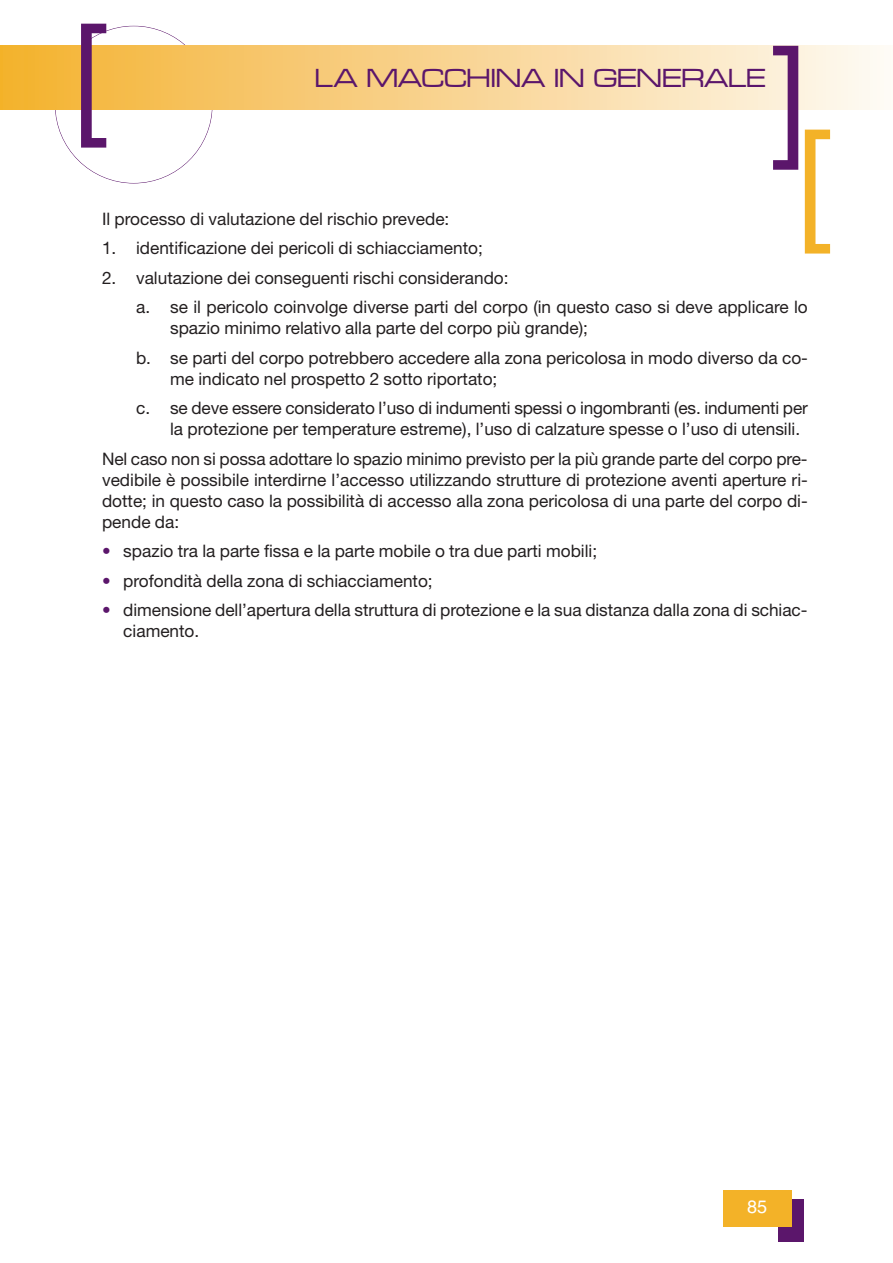
<style>
.page{position:relative;width:893px;height:1263px;background:#fff}
.page>*{position:absolute;margin:0;border:0;box-sizing:border-box;transform-origin:0 0}
.t1{font:27px "Microgramma D Medi Exte";color:#5b166b}
.t2{font:18px "Helvetica";color:#fff}
.t3{font:17.25px/29.5px "Helvetica Neue";color:#231f20}
.s1{color:#5b166b}
</style>
<div class="page">
<div style="left:778px;top:1199px;width:26px;height:43px;background:#5b166b"></div>
<div style="left:723px;top:1191px;width:68px;height:36px;background:#f3b228"></div>
<div style="left:0;top:46px;width:893px;height:64px;background:linear-gradient(to right,#f4b12f,#fdf8f3)"></div>
<hr style="left:0;top:46px;width:1px;height:64px;background:#f3b228">
<svg style="left:773px;top:46px;width:25px;height:124px"></svg>
<svg style="left:81px;top:24px;width:25px;height:124px"></svg>
<svg style="left:805px;top:130px;width:25px;height:124px"></svg>
<p class="t1" style="left:315px;top:62px;width:452px">LA MACCHINA IN GENERALE</p>
<p class="t3" style="left:102px;top:206px;width:349px">Il processo di valutazione del rischio prevede:</p>
<p class="t3" style="left:102px;top:235px;width:382px">1. identificazione dei pericoli di schiacciamento;</p>
<p class="t3" style="left:136px;top:265px;width:673px;text-indent:-34px">2. valutazione dei conseguenti rischi considerando:<br>a. se il pericolo coinvolge diverse parti del corpo (in questo caso si deve applicare lo</p>
<p class="t3" style="left:136px;top:315px;width:673px;text-indent:34px">spazio minimo relativo alla parte del corpo più grande);<br>b. se parti del corpo potrebbero accedere alla zona pericolosa in modo diverso da co-</p>
<p class="t3" style="left:136px;top:366px;width:673px;text-indent:34px">me indicato nel prospetto 2 sotto riportato;<br>c. se deve essere considerato l’uso di indumenti spessi o ingombranti (es. indumenti per</p>
<p class="t3" style="left:102px;top:416px;width:707px;text-indent:68px">la protezione per temperature estreme), l’uso di calzature spesse o l’uso di utensili.<br>Nel caso non si possa adottare lo spazio minimo previsto per la più grande parte del corpo pre-</p>
<p class="t3" style="left:102px;top:471px;width:707px;line-height:21px;text-align:justify">vedibile è possibile interdirne l’accesso utilizzando strutture di protezione aventi aperture ri&shy;dotte; in questo caso la possibilità di accesso alla zona pericolosa di una parte del corpo di&shy;pende da:</p>
<p class="t3" style="left:102px;top:538px;width:497px"><span class="s1">•</span> spazio tra la parte fissa e la parte mobile o tra due parti mobili;</p>
<p class="t3" style="left:102px;top:568px;width:332px"><span class="s1">•</span> profondità della zona di schiacciamento;</p>
<p class="t3" style="left:123px;top:601px;width:686px;line-height:21px;text-indent:-21px"><span class="s1">•</span> dimensione dell’apertura della struttura di protezione e la sua distanza dalla zona di schiac&shy;ciamento.</p>
<p class="t2" style="left:747px;top:1200px;width:21px">85</p>
</div>
